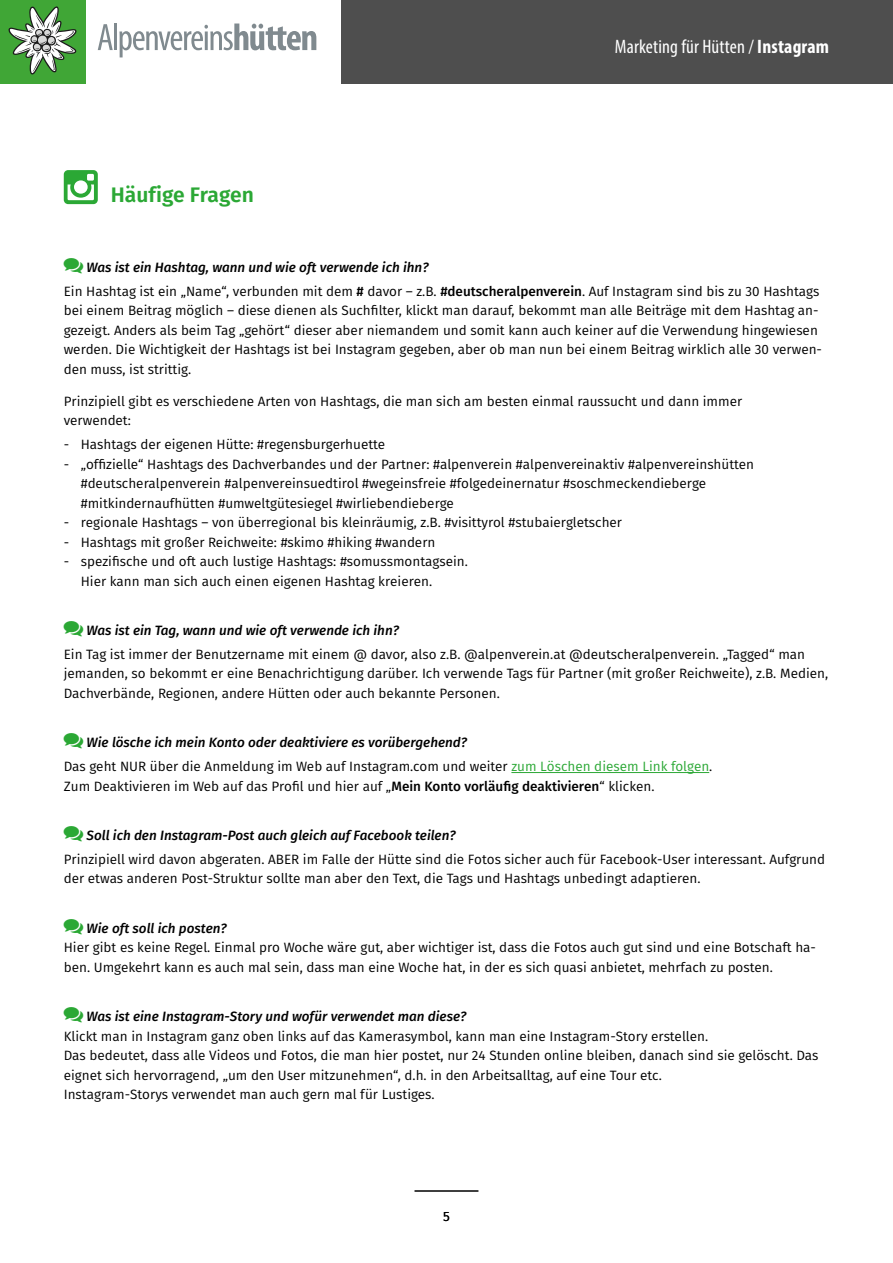
<style>
.page{position:relative;width:893px;height:1263px;background:#fff}
.page>*{position:absolute;margin:0;border:0;box-sizing:border-box;transform-origin:0 0}
.t1{font:600 21px "Fira Sans";color:#2ba835}
.t2{font:condensed 19.5px "Myriad Pro";letter-spacing:.01em;color:#fff}
.t3{font:13.5px/19.5px "Fira Sans";color:#000}
.t4{font:italic 500 13.5px "Fira Sans";color:#000}
.s1{font-weight:700}
.s2{font-weight:500;font-style:italic}
.s3{font-weight:500}
.s4{color:#2ba835}
</style>
<div class="page">
<div style="left:0;top:0;width:893px;height:84px;background:#4e4e4e"></div>
<div style="left:0;top:0;width:340px;height:83px;background:#fff"></div>
<div style="left:0;top:0;width:85px;height:83px;background:#40a636"></div>
<svg style="left:8px;top:6px;width:69px;height:69px"></svg>
<svg style="left:98px;top:24px;width:15px;height:26px"></svg>
<hr style="left:114px;top:24px;width:3px;height:26px;background:#808a8f">
<svg style="left:119px;top:24px;width:197px;height:33px"></svg>
<hr style="left:415px;top:1191px;width:63px;height:1px;background:#000">
<hr style="left:511px;top:772px;width:198px;height:1px;background:#2ba835">
<svg style="left:64px;top:170px;width:34px;height:34px"></svg>
<h1 class="t1" style="left:111px;top:180px;width:145px">Häufige Fragen</h1>
<h2 class="t2" style="left:615px;top:35px;width:216px">Marketing für Hütten / <span class="s1">Instagram</span></h2>
<p class="t3" style="left:64px;top:256px;width:757px;line-height:23.7px;text-indent:23px"><span class="s2">Was ist ein Hashtag, wann und wie oft verwende ich ihn?<br></span>Ein Hashtag ist ein „Name“, verbunden mit dem <span class="s3">#</span> davor – z.B. <span class="s3">#deutscheralpenverein</span>. Auf Instagram sind bis zu 30 Hashtags</p>
<p class="t3" style="left:64px;top:302px;width:760px">bei einem Beitrag möglich – diese dienen als Suchfilter, klickt man darauf, bekommt man alle Beiträge mit dem Hashtag an&shy;gezeigt. Anders als beim Tag „gehört“ dieser aber niemandem und somit kann auch keiner auf die Verwendung hingewiesen werden. Die Wichtigkeit der Hashtags ist bei Instagram gegeben, aber ob man nun bei einem Beitrag wirklich alle 30 verwen&shy;den muss, ist strittig.</p>
<p class="t3" style="left:64px;top:392px;width:680px">Prinzipiell gibt es verschiedene Arten von Hashtags, die man sich am besten einmal raussucht und dann immer verwendet:</p>
<p class="t3" style="left:64px;top:436px;width:323px">- Hashtags der eigenen Hütte: #regensburgerhuette</p>
<p class="t3" style="left:81px;top:455px;width:675px;text-indent:-17px">- „offizielle“ Hashtags des Dachverbandes und der Partner: #alpenverein #alpenvereinaktiv #alpenvereinshütten #deutscheralpenverein #alpenvereinsuedtirol #wegeinsfreie #folgedeinernatur #soschmeckendieberge #mitkindernaufhütten #umweltgütesiegel #wirliebendieberge</p>
<p class="t3" style="left:64px;top:514px;width:560px">- regionale Hashtags – von überregional bis kleinräumig, z.B. #visittyrol #stubaiergletscher</p>
<p class="t3" style="left:64px;top:533px;width:373px">- Hashtags mit großer Reichweite: #skimo #hiking #wandern</p>
<p class="t3" style="left:81px;top:553px;width:389px;text-indent:-17px">- spezifische und oft auch lustige Hashtags: #somussmontagsein.<br>Hier kann man sich auch einen eigenen Hashtag kreieren.</p>
<p class="t4" style="left:87px;top:621px;width:314px">Was ist ein Tag, wann und wie oft verwende ich ihn?</p>
<p class="t3" style="left:64px;top:645px;width:766px">Ein Tag ist immer der Benutzername mit einem @ davor, also z.B. @alpenverein.at @deutscheralpenverein. „Tagged“ man jemanden, so bekommt er eine Benachrichtigung darüber. Ich verwende Tags für Partner (mit großer Reichweite), z.B. Medien,<br>Dachverbände, Regionen, andere Hütten oder auch bekannte Personen.</p>
<p class="t3" style="left:64px;top:732px;width:650px;line-height:23.7px;text-indent:23px"><span class="s2">Wie lösche ich mein Konto oder deaktiviere es vorübergehend?<br></span>Das geht NUR über die Anmeldung im Web auf Instagram.com und weiter <span class="s4">zum Löschen diesem Link folgen</span>.</p>
<p class="t3" style="left:64px;top:777px;width:592px">Zum Deaktivieren im Web auf das Profil und hier auf „<span class="s3">Mein Konto vorläufig deaktivieren</span>“ klicken.</p>
<p class="t4" style="left:87px;top:826px;width:371px">Soll ich den Instagram-Post auch gleich auf Facebook teilen?</p>
<p class="t3" style="left:64px;top:850px;width:763px">Prinzipiell wird davon abgeraten. ABER im Falle der Hütte sind die Fotos sicher auch für Facebook-User interessant. Aufgrund der etwas anderen Post-Struktur sollte man aber den Text, die Tags und Hashtags unbedingt adaptieren.</p>
<p class="t4" style="left:87px;top:919px;width:142px">Wie oft soll ich posten?</p>
<p class="t3" style="left:64px;top:939px;width:754px">Hier gibt es keine Regel. Einmal pro Woche wäre gut, aber wichtiger ist, dass die Fotos auch gut sind und eine Botschaft ha&shy;ben. Umgekehrt kann es auch mal sein, dass man eine Woche hat, in der es sich quasi anbietet, mehrfach zu posten.</p>
<p class="t4" style="left:87px;top:1007px;width:381px">Was ist eine Instagram-Story und wofür verwendet man diese?</p>
<p class="t3" style="left:64px;top:1027px;width:756px">Klickt man in Instagram ganz oben links auf das Kamerasymbol, kann man eine Instagram-Story erstellen.<br>Das bedeutet, dass alle Videos und Fotos, die man hier postet, nur 24 Stunden online bleiben, danach sind sie gelöscht. Das eignet sich hervorragend, „um den User mitzunehmen“, d.h. in den Arbeitsalltag, auf eine Tour etc.<br>Instagram-Storys verwendet man auch gern mal für Lustiges.</p>
<p class="t3" style="left:443px;top:1207px;width:8px">5</p>
</div>
